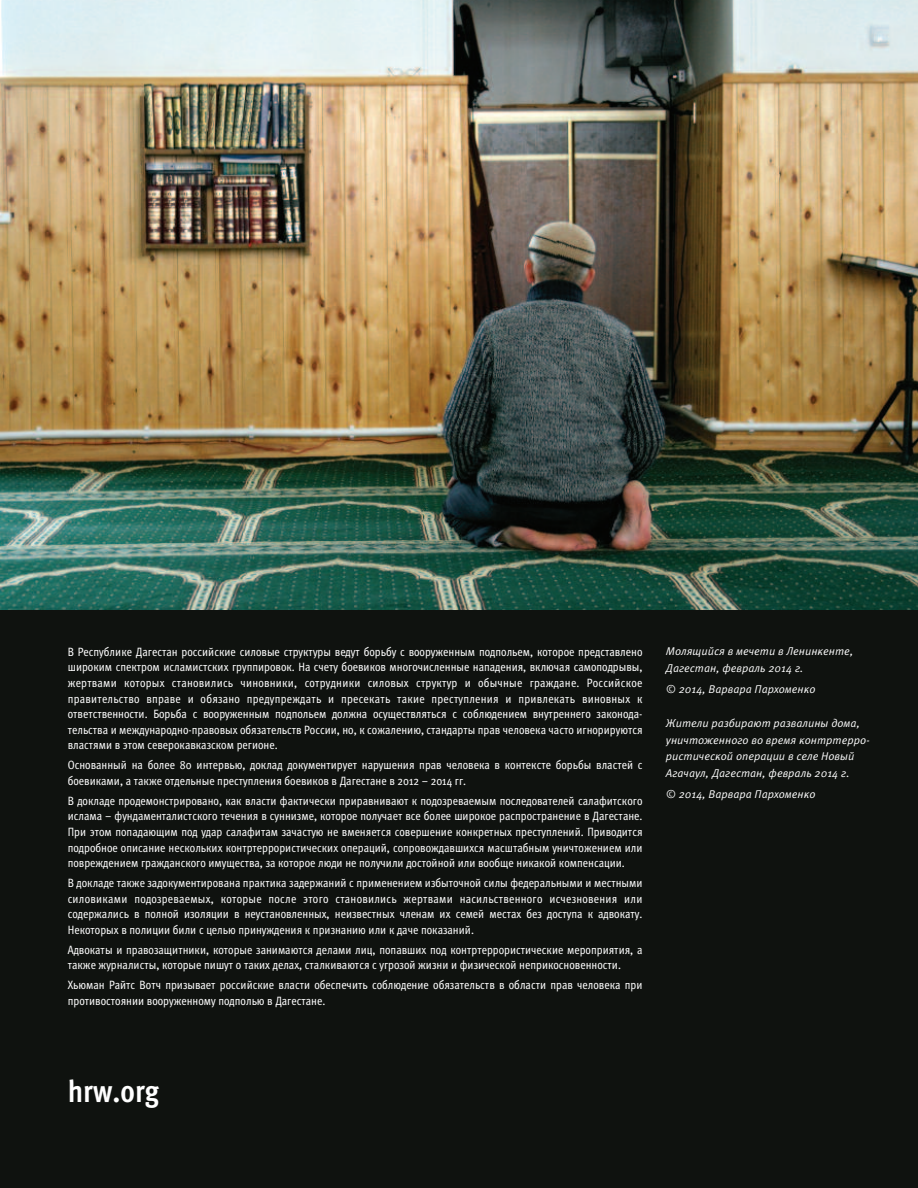
<style>
.page{position:relative;width:918px;height:1188px;background:#0f120f}
.page>*{position:absolute;margin:0;border:0;box-sizing:border-box;transform-origin:0 0}
.t1{font:700 condensed 31.2px "Meta Pro";color:#fff}
.t2{font:condensed 12px/15.6px "Meta Pro";color:#fff;text-align:justify}
.t3{font:11.25px/16.5px "Meta Pro Norm Ita";color:#fff}
</style>
<div class="page">
<img style="left:0;top:0;width:918px;height:609px">
<p class="t2" style="left:68px;top:645px;width:576px">В Республике Дагестан российские силовые структуры ведут борьбу с вооруженным подпольем, которое представлено широким спектром исламистских группировок. На счету боевиков многочисленные нападения, включая самоподрывы, жертвами которых становились чиновники, сотрудники силовых структур и обычные граждане. Российское правительство вправе и обязано предупреждать и пресекать такие преступления и привлекать виновных к ответственности. Борьба с вооруженным подпольем должна осуществляться с соблюдением внутреннего законода&shy;тельства и международно-правовых обязательств России, но, к сожалению, стандарты прав человека часто игнорируются властями в этом северокавказском регионе.</p>
<p class="t2" style="left:68px;top:758px;width:576px">Основанный на более 80 интервью, доклад документирует нарушения прав человека в контексте борьбы властей с боевиками, а также отдельные преступления боевиков в Дагестане в 2012 – 2014 гг.</p>
<p class="t2" style="left:68px;top:794px;width:576px">В докладе продемонстрировано, как власти фактически приравнивают к подозреваемым последователей салафитского ислама – фундаменталистского течения в суннизме, которое получает все более широкое распространение в Дагестане.<br>При этом попадающим под удар салафитам зачастую не вменяется совершение конкретных преступлений. Приводится подробное описание нескольких контртеррористических операций, сопровождавшихся масштабным уничтожением или повреждением гражданского имущества, за которое люди не получили достойной или вообще никакой компенсации.</p>
<p class="t2" style="left:68px;top:876px;width:576px">В докладе также задокументирована практика задержаний с применением избыточной силы федеральными и местными силовиками подозреваемых, которые после этого становились жертвами насильственного исчезновения или содержались в полной изоляции в неустановленных, неизвестных членам их семей местах без доступа к адвокату.<br>Некоторых в полиции били с целью принуждения к признанию или к даче показаний.</p>
<p class="t2" style="left:68px;top:943px;width:576px">Адвокаты и правозащитники, которые занимаются делами лиц, попавших под контртеррористические мероприятия, а также журналисты, которые пишут о таких делах, сталкиваются с угрозой жизни и физической неприкосновенности.</p>
<p class="t2" style="left:68px;top:978px;width:576px">Хьюман Райтс Вотч призывает российские власти обеспечить соблюдение обязательств в области прав человека при противостоянии вооруженному подполью в Дагестане.</p>
<p class="t3" style="left:666px;top:644px;width:189px">Молящийся в мечети в Ленинкенте,<br>Дагестан, февраль 2014 г.</p>
<p class="t3" style="left:666px;top:681px;width:151px">© 2014, Варвара Пархоменко</p>
<p class="t3" style="left:666px;top:716px;width:206px">Жители разбирают развалины дома, уничтоженного во время контртерро&shy;ристической операции в селе Новый Агачаул, Дагестан, февраль 2014 г.</p>
<p class="t3" style="left:666px;top:786px;width:151px">© 2014, Варвара Пархоменко</p>
<h1 class="t1" style="left:68px;top:1079px;width:93px">hrw.org</h1>
</div>
